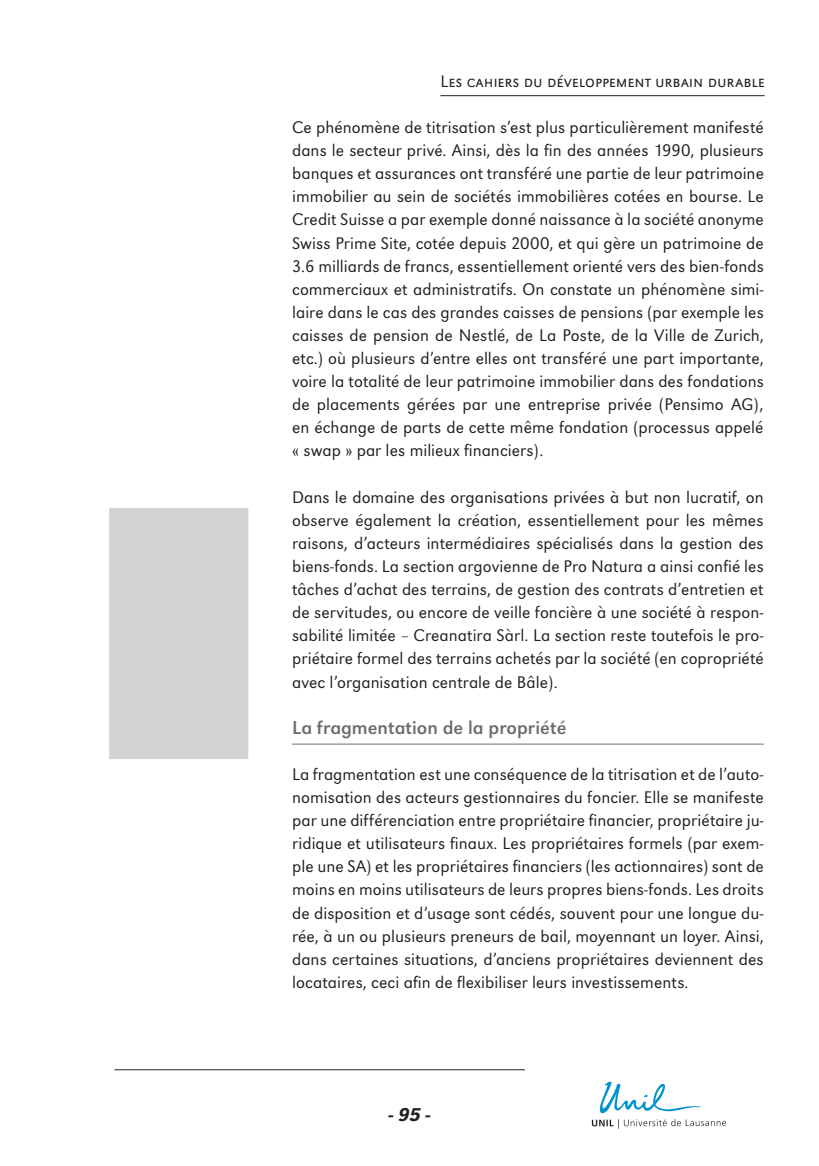
<style>
.page{position:relative;width:819px;height:1166px;background:#fff}
.page>*{position:absolute;margin:0;border:0;box-sizing:border-box;transform-origin:0 0}
.t1{font:19.25px "URW Grotesk T";color:#6c6d70}
.t2{font:italic 500 19.25px "URW Grotesk T";color:#231f20}
.t3{font:300 17.5px/23.1px "URW Grotesk T";letter-spacing:.005em;color:#231f20;text-align:justify}
.t4{font:300 17.5px "URW Grotesk SCT";letter-spacing:.005em;color:#231f20}
</style>
<div class="page">
<hr style="left:440px;top:95px;width:324px;height:1px;background:#231f20">
<svg style="left:591px;top:1081px;width:135px;height:48px"></svg>
<div style="left:109px;top:508px;width:139px;height:251px;background:#d1d2d4"></div>
<hr style="left:114px;top:1069px;width:411px;height:1px;background:#231f20">
<hr style="left:292px;top:744px;width:471px;height:1px;background:#6c6d70">
<p class="t4" style="left:440px;top:71px;width:326px">Les cahiers du développement urbain durable</p>
<p class="t3" style="left:292px;top:115px;width:473px">Ce phénomène de titrisation s’est plus particulièrement manifesté dans le secteur privé. Ainsi, dès la fin des années 1990, plusieurs banques et assurances ont transféré une partie de leur patrimoine immobilier au sein de sociétés immobilières cotées en bourse. Le Credit Suisse a par exemple donné naissance à la société anonyme Swiss Prime Site, cotée depuis 2000, et qui gère un patrimoine de 3.6 milliards de francs, essentiellement orienté vers des bien-fonds commerciaux et administratifs. On constate un phénomène simi&shy;laire dans le cas des grandes caisses de pensions (par exemple les caisses de pension de Nestlé, de La Poste, de la Ville de Zurich, etc.) où plusieurs d’entre elles ont transféré une part importante, voire la totalité de leur patrimoine immobilier dans des fondations de placements gérées par une entreprise privée (Pensimo AG), en échange de parts de cette même fondation (processus appelé « swap » par les milieux financiers).</p>
<p class="t3" style="left:292px;top:485px;width:473px">Dans le domaine des organisations privées à but non lucratif, on observe également la création, essentiellement pour les mêmes raisons, d’acteurs intermédiaires spécialisés dans la gestion des biens-fonds. La section argovienne de Pro Natura a ainsi confié les tâches d’achat des terrains, de gestion des contrats d’entretien et de servitudes, ou encore de veille foncière à une société à respon&shy;sabilité limitée – Creanatira Sàrl. La section reste toutefois le pro&shy;priétaire formel des terrains achetés par la société (en copropriété avec l’organisation centrale de Bâle).</p>
<p class="t1" style="left:292px;top:716px;width:276px">La fragmentation de la propriété</p>
<p class="t3" style="left:292px;top:762px;width:473px">La fragmentation est une conséquence de la titrisation et de l’auto&shy;nomisation des acteurs gestionnaires du foncier. Elle se manifeste par une différenciation entre propriétaire financier, propriétaire ju&shy;ridique et utilisateurs finaux. Les propriétaires formels (par exem&shy;ple une SA) et les propriétaires financiers (les actionnaires) sont de moins en moins utilisateurs de leurs propres biens-fonds. Les droits de disposition et d’usage sont cédés, souvent pour une longue du&shy;rée, à un ou plusieurs preneurs de bail, moyennant un loyer. Ainsi, dans certaines situations, d’anciens propriétaires deviennent des locataires, ceci afin de flexibiliser leurs investissements.</p>
<p class="t2" style="left:388px;top:1103px;width:43px">- 95 -</p>
</div>
